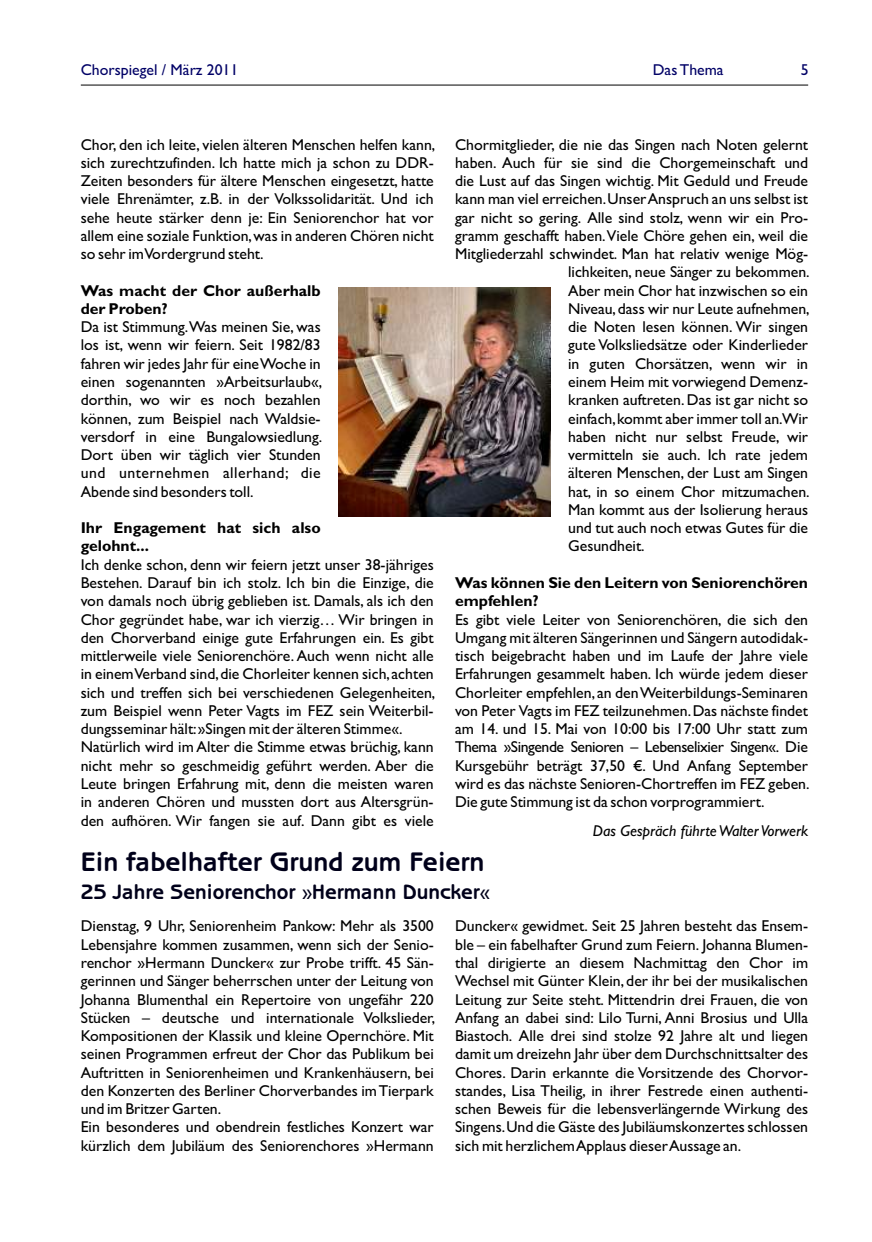
<style>
.page{position:relative;width:872px;height:1242px;background:#fff}
.page>*{position:absolute;margin:0;border:0;box-sizing:border-box;transform-origin:0 0}
.t1{font:700 27px "Benguiat Gothic";color:#00001a}
.t2{font:700 21px "Benguiat Gothic";color:#00001a}
.t3{font:15.75px/18.3px "Gill Sans";color:#000}
.t4{font:700 15.75px "Gill Sans";color:#000}
.t5{font:15.75px "Gill Sans";letter-spacing:-.03em;color:#000}
.t6{font:italic 15.75px "Gill Sans";color:#000}
.t7{font:15.75px "Gill Sans";color:#006}
.t8{font:15.75px "Gill Sans";letter-spacing:.03em;color:#000}
.s1{font-family:"Gill Sans";font-weight:400}
</style>
<div class="page">
<hr style="left:81px;top:85px;width:727px;height:1px;background:#000">
<img style="left:338px;top:287px;width:213px;height:230px">
<p class="t7" style="left:81px;top:64px;width:159px">Chorspiegel / März 2011</p>
<p class="t7" style="left:653px;top:64px;width:72px">Das Thema</p>
<p class="t7" style="left:800px;top:64px;width:9px">5</p>
<p class="t3" style="left:81px;top:137px;width:356px">Chor, den ich leite, vielen älteren Menschen helfen kann,</p>
<p class="t3" style="left:455px;top:137px;width:354px">Chormitglieder, die nie das Singen nach Noten gelernt</p>
<p class="t3" style="left:81px;top:155px;width:354px">sich zurechtzufinden. Ich hatte mich ja schon zu DDR-</p>
<p class="t3" style="left:455px;top:155px;width:354px">haben. Auch für sie sind die Chorgemeinschaft und</p>
<p class="t3" style="left:81px;top:173px;width:354px">Zeiten besonders für ältere Menschen eingesetzt, hatte</p>
<p class="t3" style="left:455px;top:173px;width:354px">die Lust auf das Singen wichtig. Mit Geduld und Freude</p>
<p class="t3" style="left:81px;top:191px;width:354px">viele Ehrenämter, z.B. in der Volkssolidarität. Und ich</p>
<p class="t3" style="left:455px;top:191px;width:354px">kann man viel erreichen.Unser Anspruch an uns selbst ist</p>
<p class="t3" style="left:81px;top:210px;width:354px">sehe heute stärker denn je: Ein Seniorenchor hat vor</p>
<p class="t3" style="left:455px;top:210px;width:354px">gar nicht so gering. Alle sind stolz, wenn wir ein Pro-</p>
<p class="t3" style="left:81px;top:228px;width:354px">allem eine soziale Funktion,was in anderen Chören nicht</p>
<p class="t3" style="left:455px;top:228px;width:354px">gramm geschafft haben.Viele Chöre gehen ein, weil die</p>
<p class="t3" style="left:81px;top:246px;width:184px">so sehr im Vordergrund steht.</p>
<p class="t3" style="left:455px;top:246px;width:356px;text-align:right">Mitgliederzahl schwindet. Man hat relativ wenige Mög&shy;lichkeiten, neue Sänger zu bekommen.</p>
<p class="t4" style="left:81px;top:285px;width:241px">Was macht der Chor außerhalb</p>
<p class="t3" style="left:568px;top:283px;width:241px">Aber mein Chor hat inzwischen so ein</p>
<p class="t4" style="left:81px;top:303px;width:88px">der Proben?</p>
<p class="t3" style="left:568px;top:301px;width:243px">Niveau,dass wir nur Leute aufnehmen,</p>
<p class="t3" style="left:81px;top:319px;width:241px">Da ist Stimmung.Was meinen Sie, was</p>
<p class="t3" style="left:568px;top:319px;width:241px">die Noten lesen können. Wir singen</p>
<p class="t3" style="left:81px;top:338px;width:241px">los ist, wenn wir feiern. Seit 1982/83</p>
<p class="t3" style="left:568px;top:338px;width:241px">gute Volksliedsätze oder Kinderlieder</p>
<p class="t3" style="left:81px;top:356px;width:241px">fahren wir jedes Jahr für eine Woche in</p>
<p class="t3" style="left:568px;top:356px;width:241px">in guten Chorsätzen, wenn wir in</p>
<p class="t3" style="left:81px;top:374px;width:243px">einen sogenannten »Arbeitsurlaub«,</p>
<p class="t3" style="left:568px;top:374px;width:241px">einem Heim mit vorwiegend Demenz-</p>
<p class="t3" style="left:81px;top:392px;width:241px">dorthin, wo wir es noch bezahlen</p>
<p class="t3" style="left:568px;top:392px;width:241px">kranken auftreten. Das ist gar nicht so</p>
<p class="t3" style="left:81px;top:411px;width:241px">können, zum Beispiel nach Waldsie-</p>
<p class="t3" style="left:568px;top:411px;width:241px">einfach,kommt aber immer toll an.Wir</p>
<p class="t3" style="left:81px;top:429px;width:243px">versdorf in eine Bungalowsiedlung.</p>
<p class="t3" style="left:568px;top:429px;width:241px">haben nicht nur selbst Freude, wir</p>
<p class="t3" style="left:81px;top:447px;width:241px">Dort üben wir täglich vier Stunden</p>
<p class="t3" style="left:568px;top:447px;width:241px">vermitteln sie auch. Ich rate jedem</p>
<p class="t8" style="left:81px;top:467px;width:241px">und unternehmen allerhand; die</p>
<p class="t3" style="left:568px;top:465px;width:241px">älteren Menschen, der Lust am Singen</p>
<p class="t3" style="left:81px;top:484px;width:174px">Abende sind besonders toll.</p>
<p class="t3" style="left:568px;top:484px;width:243px">hat, in so einem Chor mitzumachen.<br>Man kommt aus der Isolierung heraus</p>
<p class="t4" style="left:81px;top:522px;width:241px">Ihr Engagement hat sich also</p>
<p class="t3" style="left:568px;top:520px;width:241px">und tut auch noch etwas Gutes für die</p>
<p class="t4" style="left:81px;top:540px;width:70px">gelohnt...</p>
<p class="t3" style="left:568px;top:539px;width:78px">Gesundheit.</p>
<p class="t3" style="left:81px;top:557px;width:354px">Ich denke schon, denn wir feiern jetzt unser 38-jähriges<br>Bestehen. Darauf bin ich stolz. Ich bin die Einzige, die</p>
<p class="t4" style="left:455px;top:577px;width:354px">Was können Sie den Leitern von Seniorenchören</p>
<p class="t3" style="left:81px;top:593px;width:354px">von damals noch übrig geblieben ist. Damals, als ich den</p>
<p class="t4" style="left:455px;top:595px;width:85px">empfehlen?</p>
<p class="t3" style="left:81px;top:612px;width:354px">Chor gegründet habe, war ich vierzig… Wir bringen in</p>
<p class="t3" style="left:455px;top:612px;width:354px">Es gibt viele Leiter von Seniorenchören, die sich den</p>
<p class="t3" style="left:81px;top:630px;width:354px">den Chorverband einige gute Erfahrungen ein. Es gibt</p>
<p class="t3" style="left:455px;top:630px;width:354px">Umgang mit älteren Sängerinnen und Sängern autodidak-</p>
<p class="t3" style="left:81px;top:648px;width:354px">mittlerweile viele Seniorenchöre. Auch wenn nicht alle</p>
<p class="t3" style="left:455px;top:648px;width:354px">tisch beigebracht haben und im Laufe der Jahre viele</p>
<p class="t3" style="left:81px;top:666px;width:354px">in einem Verband sind,die Chorleiter kennen sich,achten</p>
<p class="t3" style="left:455px;top:666px;width:354px">Erfahrungen gesammelt haben. Ich würde jedem dieser</p>
<p class="t3" style="left:81px;top:685px;width:356px">sich und treffen sich bei verschiedenen Gelegenheiten,</p>
<p class="t3" style="left:455px;top:685px;width:354px">Chorleiter empfehlen, an den Weiterbildungs-Seminaren</p>
<p class="t3" style="left:81px;top:703px;width:354px">zum Beispiel wenn Peter Vagts im FEZ sein Weiterbil-</p>
<p class="t3" style="left:455px;top:703px;width:354px">von Peter Vagts im FEZ teilzunehmen.Das nächste findet</p>
<p class="t3" style="left:81px;top:721px;width:323px">dungsseminar hält:»Singen mit der älteren Stimme«.</p>
<p class="t3" style="left:455px;top:721px;width:354px">am 14. und 15. Mai von 10:00 bis 17:00 Uhr statt zum</p>
<p class="t3" style="left:81px;top:739px;width:354px">Natürlich wird im Alter die Stimme etwas brüchig, kann</p>
<p class="t5" style="left:455px;top:741px;width:354px">Thema »Singende Senioren – Lebenselixier Singen«. Die</p>
<p class="t3" style="left:81px;top:758px;width:354px">nicht mehr so geschmeidig geführt werden. Aber die</p>
<p class="t3" style="left:455px;top:758px;width:354px">Kursgebühr beträgt 37,50 €. Und Anfang September</p>
<p class="t3" style="left:81px;top:776px;width:354px">Leute bringen Erfahrung mit, denn die meisten waren</p>
<p class="t3" style="left:455px;top:776px;width:356px">wird es das nächste Senioren-Chortreffen im FEZ geben.</p>
<p class="t3" style="left:81px;top:794px;width:354px">in anderen Chören und mussten dort aus Altersgrün-</p>
<p class="t3" style="left:455px;top:794px;width:311px">Die gute Stimmung ist da schon vorprogrammiert.</p>
<p class="t3" style="left:81px;top:812px;width:354px">den aufhören. Wir fangen sie auf. Dann gibt es viele</p>
<h1 class="t1" style="left:81px;top:846px;width:405px">Ein fabelhafter Grund zum Feiern</h1>
<h2 class="t2" style="left:81px;top:879px;width:411px">25 Jahre Seniorenchor <span class="s1">»</span>Hermann Duncker<span class="s1">«</span></h2>
<p class="t3" style="left:81px;top:918px;width:354px">Dienstag, 9 Uhr, Seniorenheim Pankow: Mehr als 3500</p>
<p class="t3" style="left:455px;top:918px;width:354px">Duncker« gewidmet. Seit 25 Jahren besteht das Ensem-</p>
<p class="t3" style="left:81px;top:937px;width:354px">Lebensjahre kommen zusammen, wenn sich der Senio-</p>
<p class="t3" style="left:455px;top:937px;width:354px">ble – ein fabelhafter Grund zum Feiern. Johanna Blumen-</p>
<p class="t3" style="left:81px;top:955px;width:354px">renchor »Hermann Duncker« zur Probe trifft. 45 Sän-</p>
<p class="t3" style="left:455px;top:955px;width:354px">thal dirigierte an diesem Nachmittag den Chor im</p>
<p class="t3" style="left:81px;top:973px;width:354px">gerinnen und Sänger beherrschen unter der Leitung von</p>
<p class="t3" style="left:455px;top:973px;width:354px">Wechsel mit Günter Klein, der ihr bei der musikalischen</p>
<p class="t3" style="left:81px;top:991px;width:354px">Johanna Blumenthal ein Repertoire von ungefähr 220</p>
<p class="t3" style="left:455px;top:991px;width:354px">Leitung zur Seite steht. Mittendrin drei Frauen, die von</p>
<p class="t3" style="left:81px;top:1010px;width:356px">Stücken – deutsche und internationale Volkslieder,</p>
<p class="t3" style="left:455px;top:1010px;width:354px">Anfang an dabei sind: Lilo Turni, Anni Brosius und Ulla</p>
<p class="t3" style="left:81px;top:1028px;width:354px">Kompositionen der Klassik und kleine Opernchöre. Mit</p>
<p class="t3" style="left:455px;top:1028px;width:354px">Biastoch. Alle drei sind stolze 92 Jahre alt und liegen</p>
<p class="t3" style="left:81px;top:1046px;width:354px">seinen Programmen erfreut der Chor das Publikum bei</p>
<p class="t3" style="left:455px;top:1046px;width:354px">damit um dreizehn Jahr über dem Durchschnittsalter des</p>
<p class="t3" style="left:81px;top:1064px;width:354px">Auftritten in Seniorenheimen und Krankenhäusern, bei</p>
<p class="t3" style="left:455px;top:1064px;width:354px">Chores. Darin erkannte die Vorsitzende des Chorvor-</p>
<p class="t3" style="left:81px;top:1083px;width:354px">den Konzerten des Berliner Chorverbandes im Tierpark</p>
<p class="t3" style="left:455px;top:1083px;width:354px">standes, Lisa Theilig, in ihrer Festrede einen authenti-</p>
<p class="t3" style="left:81px;top:1101px;width:142px">und im Britzer Garten.</p>
<p class="t3" style="left:455px;top:1101px;width:354px">schen Beweis für die lebensverlängernde Wirkung des</p>
<p class="t3" style="left:81px;top:1119px;width:354px">Ein besonderes und obendrein festliches Konzert war</p>
<p class="t3" style="left:455px;top:1119px;width:354px">Singens.Und die Gäste des Jubiläumskonzertes schlossen</p>
<p class="t3" style="left:81px;top:1138px;width:354px">kürzlich dem Jubiläum des Seniorenchores »Hermann</p>
<p class="t3" style="left:455px;top:1138px;width:288px">sich mit herzlichem Applaus dieser Aussage an.</p>
<p class="t6" style="left:593px;top:825px;width:217px">Das Gespräch führte Walter Vorwerk</p>
</div>
